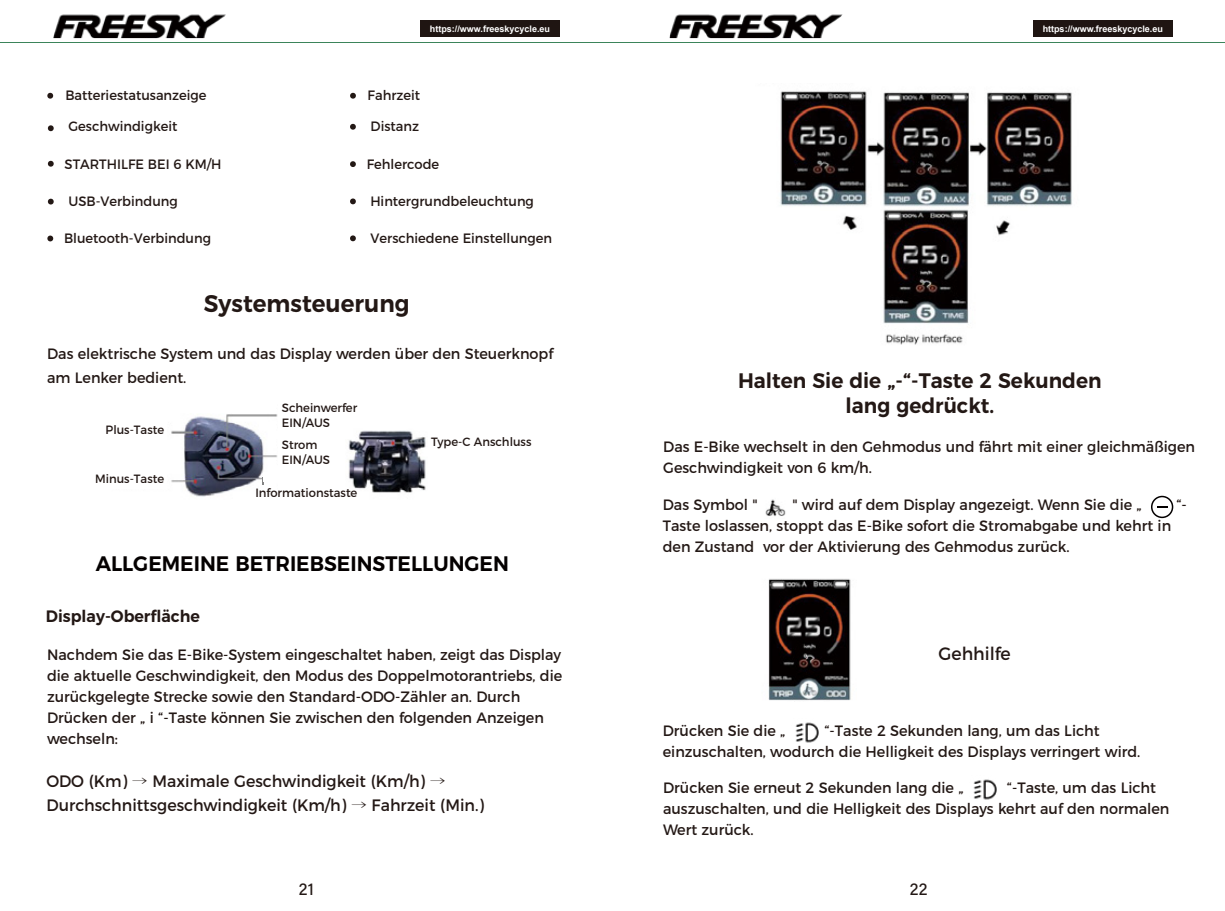
<style>
.page{position:relative;width:1225px;height:911px;background:#fff}
.page>*{position:absolute;margin:0;border:0;box-sizing:border-box;transform-origin:0 0}
.t1{font:600 24px "Montserrat";color:#231815;scale:.96 1}
.t2{font:600 21px/25.2px "Montserrat";color:#231815;text-align:center;scale:.96 1}
.t3{font:600 21px "Montserrat";color:#040000;scale:.96 1}
.t4{font:18px "Montserrat";color:#231815;scale:.96 1}
.t5{font:16.5px/24px "Montserrat";color:#231815;scale:.96 1}
.t6{font:600 16.5px "Montserrat";color:#231815;scale:.96 1}
.t7{font:15px/21px "Montserrat";color:#231815;scale:.96 1}
.t8{font:13.5px "Montserrat";color:#231815;scale:.96 1}
.t9{font:12px/15px "Montserrat";color:#231815;scale:.96 1}
.t10{font:700 9px "Arial";color:#fff}
.s1{font-family:"Adobe Song Std";font-weight:300}
</style>
<div class="page">
<hr style="left:0;top:42px;width:1225px;height:1px;background:#3b845a">
<img style="left:53px;top:14px;width:173px;height:24px">
<div style="left:420px;top:20px;width:140px;height:17px;background:#1f1512"></div>
<img style="left:670px;top:14px;width:173px;height:24px">
<div style="left:1033px;top:20px;width:139px;height:17px;background:#1f1512"></div>
<svg style="left:48px;top:125px;width:6px;height:6px"></svg>
<svg style="left:48px;top:160px;width:6px;height:7px"></svg>
<svg style="left:48px;top:198px;width:6px;height:7px"></svg>
<svg style="left:47px;top:235px;width:7px;height:7px"></svg>
<svg style="left:350px;top:92px;width:6px;height:7px"></svg>
<svg style="left:47px;top:92px;width:6px;height:7px"></svg>
<svg style="left:350px;top:123px;width:6px;height:7px"></svg>
<svg style="left:350px;top:161px;width:6px;height:6px"></svg>
<svg style="left:350px;top:198px;width:6px;height:6px"></svg>
<svg style="left:350px;top:235px;width:6px;height:6px"></svg>
<img style="left:171px;top:414px;width:255px;height:83px">
<div style="left:278px;top:397px;width:67px;height:104px;background:#fff"></div>
<svg style="left:262px;top:477px;width:2px;height:8px"></svg>
<div style="left:264px;top:472px;width:18px;height:10px;background:#fff"></div>
<div style="left:1151px;top:495px;width:22px;height:23px;border:2px solid #040000;border-radius:50%"></div>
<svg style="left:1157px;top:506px;width:10px;height:2px"></svg>
<img style="left:780px;top:91px;width:292px;height:254px">
<img style="left:765px;top:499px;width:21px;height:17px">
<img style="left:768px;top:579px;width:83px;height:122px">
<img style="left:795px;top:722px;width:24px;height:21px">
<img style="left:973px;top:779px;width:24px;height:21px">
<p class="t8" style="left:65px;top:84px;width:149px">Batteriestatusanzeige</p>
<p class="t8" style="left:68px;top:116px;width:115px">Geschwindigkeit</p>
<p class="t8" style="left:65px;top:153px;width:165px">STARTHILFE BEI 6 KM/H</p>
<p class="t8" style="left:68px;top:190px;width:115px">USB-Verbindung</p>
<p class="t8" style="left:64px;top:227px;width:155px">Bluetooth-Verbindung</p>
<p class="t10" style="left:430px;top:23px;width:122px">https://www.freeskycycle.eu</p>
<p class="t10" style="left:1042px;top:23px;width:122px">https://www.freeskycycle.eu</p>
<p class="t8" style="left:367px;top:84px;width:56px">Fahrzeit</p>
<p class="t8" style="left:371px;top:116px;width:52px">Distanz</p>
<p class="t8" style="left:367px;top:153px;width:77px">Fehlercode</p>
<p class="t8" style="left:370px;top:190px;width:172px">Hintergrundbeleuchtung</p>
<p class="t8" style="left:371px;top:227px;width:191px">Verschiedene Einstellungen</p>
<h1 class="t1" style="left:204px;top:284px;width:216px">Systemsteuerung</h1>
<p class="t7" style="left:47px;top:340px;width:529px;line-height:24px">Das elektrische System und das Display werden über den Steuerknopf am Lenker bedient.</p>
<p class="t9" style="left:106px;top:421px;width:62px">Plus-Taste</p>
<p class="t9" style="left:95px;top:470px;width:73px">Minus-Taste</p>
<p class="t9" style="left:282px;top:399px;width:80px">Scheinwerfer<br>EIN/AUS</p>
<p class="t9" style="left:282px;top:436px;width:52px">Strom<br>EIN/AUS</p>
<p class="t9" style="left:255px;top:484px;width:108px">Informationstaste</p>
<p class="t9" style="left:431px;top:433px;width:106px">Type-C Anschluss</p>
<h2 class="t3" style="left:96px;top:546px;width:432px">ALLGEMEINE BETRIEBSEINSTELLUNGEN</h2>
<p class="t6" style="left:46px;top:603px;width:162px">Display-Oberfläche</p>
<p class="t7" style="left:47px;top:643px;width:538px">Nachdem Sie das E-Bike-System eingeschaltet haben, zeigt das Display die aktuelle Geschwindigkeit, den Modus des Doppelmotorantriebs, die zurückgelegte Strecke sowie den Standard-ODO-Zähler an. Durch Drücken der „ i “-Taste können Sie zwischen den folgenden Anzeigen wechseln:</p>
<p class="t5" style="left:46px;top:767px;width:457px">ODO (Km) <span class="s1">→</span> Maximale Geschwindigkeit (Km/h) <span class="s1">→<br></span>Durchschnittsgeschwindigkeit (Km/h) <span class="s1">→</span> Fahrzeit (Min.)</p>
<h2 class="t2" style="left:738px;top:366px;width:380px">Halten Sie die „-“-Taste 2 Sekunden lang gedrückt.</h2>
<p class="t7" style="left:663px;top:435px;width:555px">Das E-Bike wechselt in den Gehmodus und fährt mit einer gleichmäßigen<br>Geschwindigkeit von 6 km/h.</p>
<p class="t7" style="left:663px;top:492px;width:100px">Das Symbol "</p>
<p class="t7" style="left:792px;top:492px;width:365px">" wird auf dem Display angezeigt. Wenn Sie die „</p>
<p class="t7" style="left:1176px;top:492px;width:12px">“-</p>
<p class="t7" style="left:663px;top:513px;width:531px">Taste loslassen, stoppt das E-Bike sofort die Stromabgabe und kehrt in den Zustand vor der Aktivierung des Gehmodus zurück.</p>
<p class="t4" style="left:938px;top:639px;width:77px">Gehhilfe</p>
<p class="t7" style="left:663px;top:718px;width:499px;text-indent:162px">“-Taste 2 Sekunden lang, um das Licht einzuschalten, wodurch die Helligkeit des Displays verringert wird.</p>
<p class="t7" style="left:663px;top:776px;width:314px">Drücken Sie erneut 2 Sekunden lang die „</p>
<p class="t7" style="left:663px;top:718px;width:129px">Drücken Sie die „</p>
<p class="t7" style="left:663px;top:776px;width:529px;text-indent:344px">“-Taste, um das Licht auszuschalten, und die Helligkeit des Displays kehrt auf den normalen<br>Wert zurück.</p>
</div>
